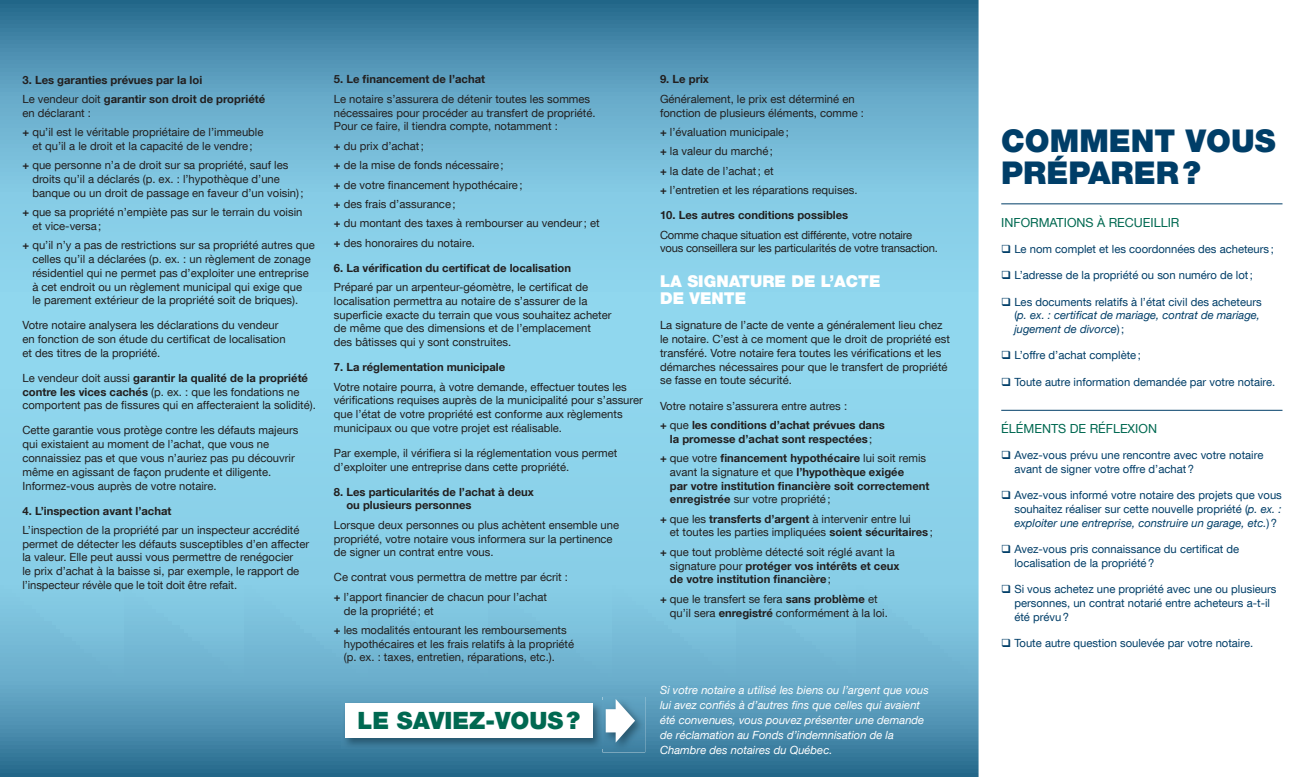
<style>
.page{position:relative;width:1305px;height:777px;background:#fff}
.page>*{position:absolute;margin:0;border:0;box-sizing:border-box;transform-origin:0 0}
.t1{font:900 31.25px/31.2px "Helvetica Neue LT Com";color:#003e68}
.t2{font:900 23.75px "Helvetica Neue LT Com";color:#006951}
.t3{font:900 16.25px/17.5px "Helvetica Neue LT Com";color:#fff}
.t4{font:12.5px "Helvetica Neue LT Com";color:#006951}
.t5{font:11.25px/13.8px "Helvetica Neue LT Com";color:#221f1f}
.t6{font:11.25px/13.8px "Helvetica Neue LT Com";color:#003e68}
.t7{font:700 11.25px/13.8px "Helvetica Neue LT Com";color:#221f1f}
.t8{font:italic 11.25px/15px "Helvetica Neue LT Com";color:#fff}
.t9{font:italic 11.25px/13.8px "Helvetica Neue LT Com";color:#003e68}
.t10{font:11.25px/13.8px "Helvetica Neue LT Com";letter-spacing:-.02em;color:#221f1f}
.s1{font-weight:400}
.s2{font-weight:700}
.s3{font-style:normal}
.s4{font-style:italic}
</style>
<div class="page">
<img style="left:0;top:0;width:979px;height:776px">
<hr style="left:1001px;top:203px;width:282px;height:1px;background:#003e68">
<hr style="left:1001px;top:410px;width:282px;height:1px;background:#003e68">
<img style="left:603px;top:696px;width:42px;height:56px">
<svg style="left:606px;top:698px;width:29px;height:44px"></svg>
<img style="left:342px;top:700px;width:262px;height:48px">
<div style="left:345px;top:703px;width:247px;height:34px;background:#fff"></div>
<p class="t7" style="left:22px;top:71px;width:244px;line-height:19.4px">3. Les garanties prévues par la loi<br><span class="s1">Le vendeur doit</span> garantir son droit de propriété</p>
<p class="t5" style="left:23px;top:103px;width:242px;line-height:19.4px">en déclarant :<br><span class="s2">+</span> qu’il est le véritable propriétaire de l’immeuble</p>
<p class="t5" style="left:23px;top:137px;width:267px;line-height:19.4px;text-indent:10px">et qu’il a le droit et la capacité de le vendre ;<br><span class="s2">+</span> que personne n’a de droit sur sa propriété, sauf les</p>
<p class="t5" style="left:32px;top:172px;width:273px">droits qu’il a déclarés (p. ex. : l’hypothèque d’une banque ou un droit de passage en faveur d’un voisin) ;</p>
<p class="t5" style="left:32px;top:206px;width:272px;text-indent:-10px"><span class="s2">+</span> que sa propriété n’empiète pas sur le terrain du voisin et vice-versa ;</p>
<p class="t5" style="left:23px;top:239px;width:294px;text-align:center"><span class="s2">+</span> qu’il n’y a pas de restrictions sur sa propriété autres que celles qu’il a déclarées (p. ex. : un règlement de zonage résidentiel qui ne permet pas d’exploiter une entreprise<br>à cet endroit ou un règlement municipal qui exige que<br>le parement extérieur de la propriété soit de briques).</p>
<p class="t5" style="left:23px;top:319px;width:265px">Votre notaire analysera les déclarations du vendeur en fonction de son étude du certificat de localisation et des titres de la propriété.</p>
<p class="t5" style="left:23px;top:372px;width:295px">Le vendeur doit aussi <span class="s2">garantir la qualité de la propriété contre les vices cachés</span> (p. ex. : que les fondations ne comportent pas de fissures qui en affecteraient la solidité).</p>
<p class="t5" style="left:23px;top:424px;width:277px">Cette garantie vous protège contre les défauts majeurs qui existaient au moment de l’achat, que vous ne connaissiez pas et que vous n’auriez pas pu découvrir même en agissant de façon prudente et diligente.<br>Informez-vous auprès de votre notaire.</p>
<p class="t7" style="left:23px;top:504px;width:150px">4. L’inspection avant l’achat</p>
<p class="t5" style="left:23px;top:524px;width:288px">L’inspection de la propriété par un inspecteur accrédité permet de détecter les défauts susceptibles d’en affecter la valeur. Elle peut aussi vous permettre de renégocier<br>le prix d’achat à la baisse si, par exemple, le rapport de l’inspecteur révèle que le toit doit être refait.</p>
<p class="t7" style="left:334px;top:72px;width:153px">5. Le financement de l’achat</p>
<p class="t5" style="left:334px;top:93px;width:263px">Le notaire s’assurera de détenir toutes les sommes nécessaires pour procéder au transfert de propriété.<br>Pour ce faire, il tiendra compte, notamment :</p>
<p class="t5" style="left:334px;top:137px;width:267px;line-height:19.4px"><span class="s2">+</span> du prix d’achat ;<br><span class="s2">+</span> de la mise de fonds nécessaire ;<br><span class="s2">+</span> de votre financement hypothécaire ;<br><span class="s2">+</span> des frais d’assurance ;<br><span class="s2">+</span> du montant des taxes à rembourser au vendeur ; et <span class="s2">+</span> des honoraires du notaire.</p>
<p class="t7" style="left:334px;top:260px;width:239px">6. La vérification du certificat de localisation</p>
<p class="t5" style="left:334px;top:280px;width:279px">Préparé par un arpenteur-géomètre, le certificat de localisation permettra au notaire de s’assurer de la superficie exacte du terrain que vous souhaitez acheter de même que des dimensions et de l’emplacement des bâtisses qui y sont construites.</p>
<p class="t7" style="left:334px;top:361px;width:173px">7. La réglementation municipale</p>
<p class="t5" style="left:334px;top:380px;width:311px">Votre notaire pourra, à votre demande, effectuer toutes les vérifications requises auprès de la municipalité pour s’assurer que l’état de votre propriété est conforme aux règlements municipaux ou que votre projet est réalisable.</p>
<p class="t5" style="left:334px;top:445px;width:285px">Par exemple, il vérifiera si la réglementation vous permet d’exploiter une entreprise dans cette propriété.</p>
<p class="t7" style="left:346px;top:485px;width:189px;text-indent:-13px">8. Les particularités de l’achat à deux ou plusieurs personnes</p>
<p class="t5" style="left:334px;top:519px;width:287px">Lorsque deux personnes ou plus achètent ensemble une propriété, votre notaire vous informera sur la pertinence de signer un contrat entre vous.</p>
<p class="t5" style="left:334px;top:567px;width:236px;line-height:19.4px">Ce contrat vous permettra de mettre par écrit : <span class="s2">+</span> l’apport financier de chacun pour l’achat</p>
<p class="t5" style="left:334px;top:601px;width:234px;line-height:19.4px;text-indent:10px">de la propriété ; et<br><span class="s2">+</span> les modalités entourant les remboursements</p>
<p class="t5" style="left:344px;top:637px;width:232px">hypothécaires et les frais relatifs à la propriété (p. ex. : taxes, entretien, réparations, etc.).</p>
<h2 class="t2" style="left:357px;top:707px;width:224px">LE SAVIEZ-VOUS ?</h2>
<p class="t7" style="left:660px;top:73px;width:50px">9. Le prix</p>
<p class="t5" style="left:660px;top:93px;width:206px">Généralement, le prix est déterminé en fonction de plusieurs éléments, comme :</p>
<p class="t5" style="left:660px;top:123px;width:199px;line-height:19.4px"><span class="s2">+</span> l’évaluation municipale ;<br><span class="s2">+</span> la valeur du marché ;<br><span class="s2">+</span> la date de l’achat ; et<br><span class="s2">+</span> l’entretien et les réparations requises.</p>
<p class="t7" style="left:660px;top:209px;width:190px">10. Les autres conditions possibles</p>
<p class="t10" style="left:660px;top:228px;width:279px">Comme chaque situation est différente, votre notaire vous conseillera sur les particularités de votre transaction.</p>
<h3 class="t3" style="left:660px;top:272px;width:222px">LA SIGNATURE DE L’ACTE<br>DE VENTE</h3>
<p class="t5" style="left:660px;top:319px;width:291px">La signature de l’acte de vente a généralement lieu chez le notaire. C’est à ce moment que le droit de propriété est transféré. Votre notaire fera toutes les vérifications et les démarches nécessaires pour que le transfert de propriété se fasse en toute sécurité.</p>
<p class="t5" style="left:660px;top:395px;width:226px;line-height:19.4px">Votre notaire s’assurera entre autres :<br><span class="s2">+</span> que <span class="s2">les conditions d’achat prévues dans</span></p>
<p class="t7" style="left:660px;top:430px;width:268px;line-height:19.4px;text-indent:10px">la promesse d’achat sont respectées <span class="s1">;<br></span>+ <span class="s1">que votre</span> financement hypothécaire <span class="s1">lui soit remis</span></p>
<p class="t7" style="left:670px;top:464px;width:261px"><span class="s1">avant la signature et que</span> l’hypothèque exigée<br>par votre institution financière soit correctement enregistrée <span class="s1">sur votre propriété ;</span></p>
<p class="t5" style="left:670px;top:512px;width:264px;text-indent:-10px"><span class="s2">+</span> que les <span class="s2">transferts d’argent</span> à intervenir entre lui<br>et toutes les parties impliquées <span class="s2">soient sécuritaires</span> ;</p>
<p class="t7" style="left:670px;top:545px;width:231px;text-indent:-10px">+ <span class="s1">que tout problème détecté soit réglé avant la signature pour</span> protéger vos intérêts et ceux de votre institution financière <span class="s1">;</span></p>
<p class="t5" style="left:670px;top:592px;width:219px;text-indent:-10px"><span class="s2">+</span> que le transfert se fera <span class="s2">sans problème</span> et qu’il sera <span class="s2">enregistré</span> conformément à la loi.</p>
<p class="t8" style="left:660px;top:682px;width:270px">Si votre notaire a utilisé les biens ou l’argent que vous lui avez confiés à d’autres fins que celles qui avaient été convenues, vous pouvez présenter une demande de réclamation au Fonds d’indemnisation de la Chambre des notaires du Québec.</p>
<h1 class="t1" style="left:1001px;top:126px;width:276px">COMMENT VOUS<br>PRÉPARER ?</h1>
<p class="t4" style="left:1001px;top:217px;width:180px">INFORMATIONS À RECUEILLIR</p>
<p class="t6" style="left:1001px;top:243px;width:274px">❑ Le nom complet et les coordonnées des acheteurs ;</p>
<p class="t6" style="left:1001px;top:269px;width:253px">❑ L’adresse de la propriété ou son numéro de lot ;</p>
<p class="t9" style="left:1014px;top:294px;width:249px;text-indent:-13px">❑ <span class="s3">Les documents relatifs à l’état civil des acheteurs (</span>p. ex. : certificat de mariage, contrat de mariage, jugement de divorce<span class="s3">) ;</span></p>
<p class="t6" style="left:1001px;top:349px;width:141px">❑ L’offre d’achat complète ;</p>
<p class="t6" style="left:1001px;top:375px;width:276px">❑ Toute autre information demandée par votre notaire.</p>
<p class="t4" style="left:1001px;top:424px;width:157px">ÉLÉMENTS DE RÉFLEXION</p>
<p class="t6" style="left:1014px;top:449px;width:251px;text-indent:-13px">❑ Avez-vous prévu une rencontre avec votre notaire avant de signer votre offre d’achat ?</p>
<p class="t6" style="left:1014px;top:489px;width:269px;text-align:justify;text-indent:-13px">❑ Avez-vous informé votre notaire des projets que vous souhaitez réaliser sur cette nouvelle propriété (<span class="s4">p. ex. : exploiter une entreprise, construire un garage, etc.</span>) ?</p>
<p class="t6" style="left:1014px;top:542px;width:226px;text-indent:-13px">❑ Avez-vous pris connaissance du certificat de localisation de la propriété ?</p>
<p class="t6" style="left:1014px;top:583px;width:264px;text-indent:-13px">❑ Si vous achetez une propriété avec une ou plusieurs personnes, un contrat notarié entre acheteurs a-t-il été prévu ?</p>
<p class="t6" style="left:1001px;top:637px;width:253px">❑ Toute autre question soulevée par votre notaire.</p>
</div>
